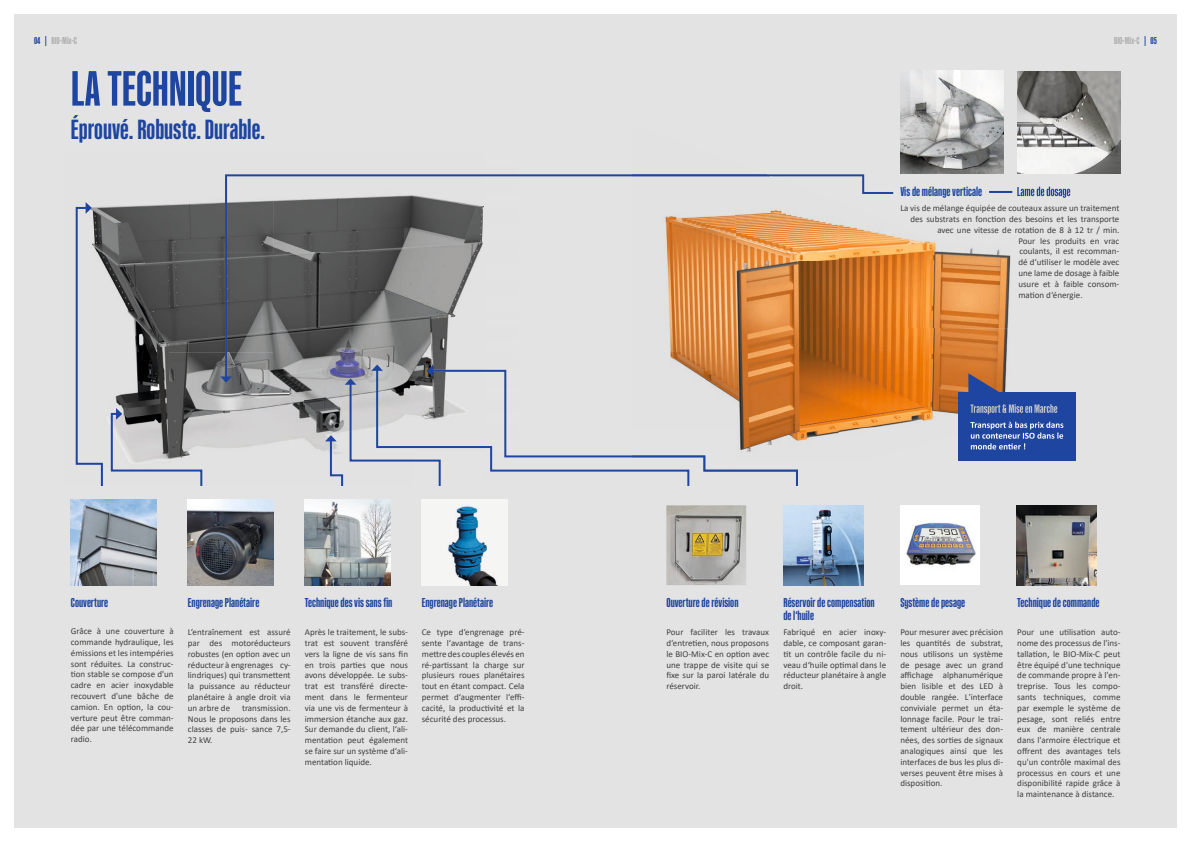
<style>
.page{position:relative;width:1191px;height:842px;background:#fff}
.page>*{position:absolute;margin:0;border:0;box-sizing:border-box;transform-origin:0 0}
.t1{font:700 50px "Kaneda Gothic";color:#1e45a0}
.t2{font:700 28px "Kaneda Gothic";color:#1e45a0}
.t3{font:700 13px/13px "Kaneda Gothic";color:#1e45a0}
.t4{font:700 10px "Kaneda Gothic";color:#afafb0}
.t5{font:9px/10.8px "Calibri";color:#40403f;text-align:justify}
.s1{color:#1e45a0}
</style>
<div class="page">
<div style="left:14px;top:14px;width:1162px;height:814px;background:#e3e3e3"></div>
<img style="left:104px;top:202px;width:221px;height:249px">
<img style="left:71px;top:500px;width:86px;height:86px">
<img style="left:188px;top:500px;width:85px;height:85px">
<img style="left:305px;top:500px;width:85px;height:85px">
<div style="left:900px;top:505px;width:80px;height:80px;background:#fff"></div>
<img style="left:906px;top:522px;width:70px;height:44px">
<svg style="left:1017px;top:71px;width:103px;height:103px;background:#9c9b98"></svg>
<svg style="left:225px;top:174px;width:668px;height:204px"></svg>
<svg style="left:220px;top:376px;width:12px;height:7px"></svg>
<hr style="left:989px;top:191px;width:23px;height:2px;background:#1e45a0">
<img style="left:783px;top:505px;width:80px;height:80px">
<img style="left:1016px;top:505px;width:80px;height:80px">
<img style="left:422px;top:500px;width:85px;height:85px">
<img style="left:666px;top:505px;width:80px;height:80px">
<svg style="left:110px;top:408px;width:93px;height:78px"></svg>
<svg style="left:75px;top:202px;width:29px;height:284px"></svg>
<img style="left:632px;top:176px;width:103px;height:351px">
<img style="left:735px;top:174px;width:103px;height:278px">
<img style="left:838px;top:202px;width:69px;height:126px">
<img style="left:907px;top:238px;width:104px;height:90px">
<img style="left:838px;top:328px;width:104px;height:105px">
<img style="left:942px;top:328px;width:66px;height:86px">
<img style="left:632px;top:174px;width:139px;height:2px">
<img style="left:666px;top:505px;width:41px;height:12px">
<img style="left:690px;top:455px;width:108px;height:25px">
<div style="left:958px;top:392px;width:117px;height:69px;background:#1e45a0"></div>
<svg style="left:325px;top:365px;width:365px;height:123px"></svg>
<img style="left:900px;top:71px;width:103px;height:103px">
<svg style="left:1017px;top:187px;width:53px;height:11px"></svg>
<svg style="left:970px;top:422px;width:93px;height:27px"></svg>
<svg style="left:968px;top:373px;width:89px;height:41px"></svg>
<p class="t4" style="left:34px;top:35px;width:45px"><span class="s1">04 |</span> BIO-Mix-C</p>
<p class="t4" style="left:1114px;top:35px;width:44px">BIO-Mix-C <span class="s1">| 05</span></p>
<h1 class="t1" style="left:71px;top:61px;width:173px">LA TECHNIQUE</h1>
<h2 class="t2" style="left:71px;top:114px;width:196px">Éprouvé. Robuste. Durable.</h2>
<h3 class="t3" style="left:71px;top:596px;width:39px">Couverture</h3>
<p class="t5" style="left:71px;top:626px;width:104px">Grâce à une couverture à commande hydraulique, les émissions et les intempéries sont réduites. La construc&shy;tion stable se compose d'un cadre en acier inoxydable recouvert d'une bâche de camion. En option, la cou&shy;verture peut être comman&shy;dée par une télécommande radio.</p>
<h3 class="t3" style="left:188px;top:596px;width:73px">Engrenage Planétaire</h3>
<p class="t5" style="left:188px;top:627px;width:104px">L‘entraînement est assuré par des motoréducteurs robustes (en option avec un réducteur à engrenages cy&shy;lindriques) qui transmettent la puissance au réducteur planétaire à angle droit via un arbre de</p>
<p class="t5" style="left:188px;top:702px;width:104px;text-indent:54px">transmission.<br>Nous le proposons dans les classes de puis- sance 7,5- 22 kW.</p>
<h3 class="t3" style="left:305px;top:596px;width:89px">Technique des vis sans fin</h3>
<p class="t5" style="left:305px;top:627px;width:105px">Après le traitement, le subs&shy;trat est souvent transféré vers la ligne de vis sans fin en trois parties que nous avons développée. Le subs&shy;trat est transféré directe&shy;ment dans le fermenteur via une vis de fermenteur à immersion étanche aux gaz.<br>Sur demande du client, l‘ali&shy;mentation peut également se faire sur un système d‘ali&shy;mentation liquide.</p>
<h3 class="t3" style="left:422px;top:596px;width:73px">Engrenage Planétaire</h3>
<p class="t5" style="left:422px;top:627px;width:104px">Ce type d‘engrenage pré&shy;sente l‘avantage de trans&shy;mettre des couples élevés en ré-partissant la charge sur plusieurs roues planétaires tout en étant compact. Cela permet d‘augmenter l‘effi&shy;cacité, la productivité et la sécurité des processus.</p>
<h3 class="t3" style="left:900px;top:185px;width:83px">Vis de mélange verticale</h3>
<p class="t5" style="left:900px;top:202px;width:220px">La vis de mélange équipée de couteaux assure un traitement</p>
<p class="t5" style="left:910px;top:213px;width:211px">des substrats en fonction des besoins et les transporte</p>
<p class="t5" style="left:937px;top:224px;width:183px">avec une vitesse de rotation de 8 à 12 tr / min.</p>
<p class="t5" style="left:1018px;top:235px;width:103px">Pour les produits en vrac</p>
<p class="t5" style="left:1019px;top:246px;width:101px">coulants, il est recomman-</p>
<p class="t5" style="left:1018px;top:256px;width:103px">dé d‘utiliser le modèle avec</p>
<p class="t5" style="left:1018px;top:267px;width:102px">une lame de dosage à faible</p>
<p class="t5" style="left:1018px;top:278px;width:102px">usure et à faible consom-</p>
<p class="t5" style="left:1018px;top:289px;width:66px">mation d‘énergie.</p>
<h3 class="t3" style="left:666px;top:596px;width:74px">Ouverture de révision</h3>
<p class="t5" style="left:666px;top:627px;width:104px">Pour faciliter les travaux d‘entretien, nous proposons le BIO-Mix-C en option avec une trappe de visite qui se fixe sur la paroi latérale du réservoir.</p>
<h3 class="t3" style="left:783px;top:596px;width:93px">Réservoir de compensation de l‘huile</h3>
<p class="t5" style="left:783px;top:627px;width:104px">Fabriqué en acier inoxy&shy;dable, ce composant garan&shy;tit un contrôle facile du ni&shy;veau d‘huile optimal dans le réducteur planétaire à angle droit.</p>
<h3 class="t3" style="left:900px;top:596px;width:66px">Système de pesage</h3>
<p class="t5" style="left:900px;top:627px;width:104px">Pour mesurer avec précision les quantités de substrat, nous utilisons un système de pesage avec un grand affichage alphanumérique bien lisible et des LED à double rangée. L'interface conviviale permet un éta&shy;lonnage facile. Pour le trai&shy;tement ultérieur des don&shy;nées, des sorties de signaux analogiques ainsi que les interfaces de bus les plus di&shy;verses peuvent être mises à disposition.</p>
<h3 class="t3" style="left:1017px;top:596px;width:84px">Technique de commande</h3>
<p class="t5" style="left:1017px;top:627px;width:105px">Pour une utilisation auto&shy;nome des processus de l'ins&shy;tallation, le BIO-Mix-C peut être équipé d'une technique de commande propre à l'en&shy;treprise. Tous les compo&shy;sants techniques, comme par exemple le système de pesage, sont reliés entre eux de manière centrale dans l'armoire électrique et offrent des avantages tels qu'un contrôle maximal des processus en cours et une disponibilité rapide grâce à la maintenance à distance.</p>
</div>
